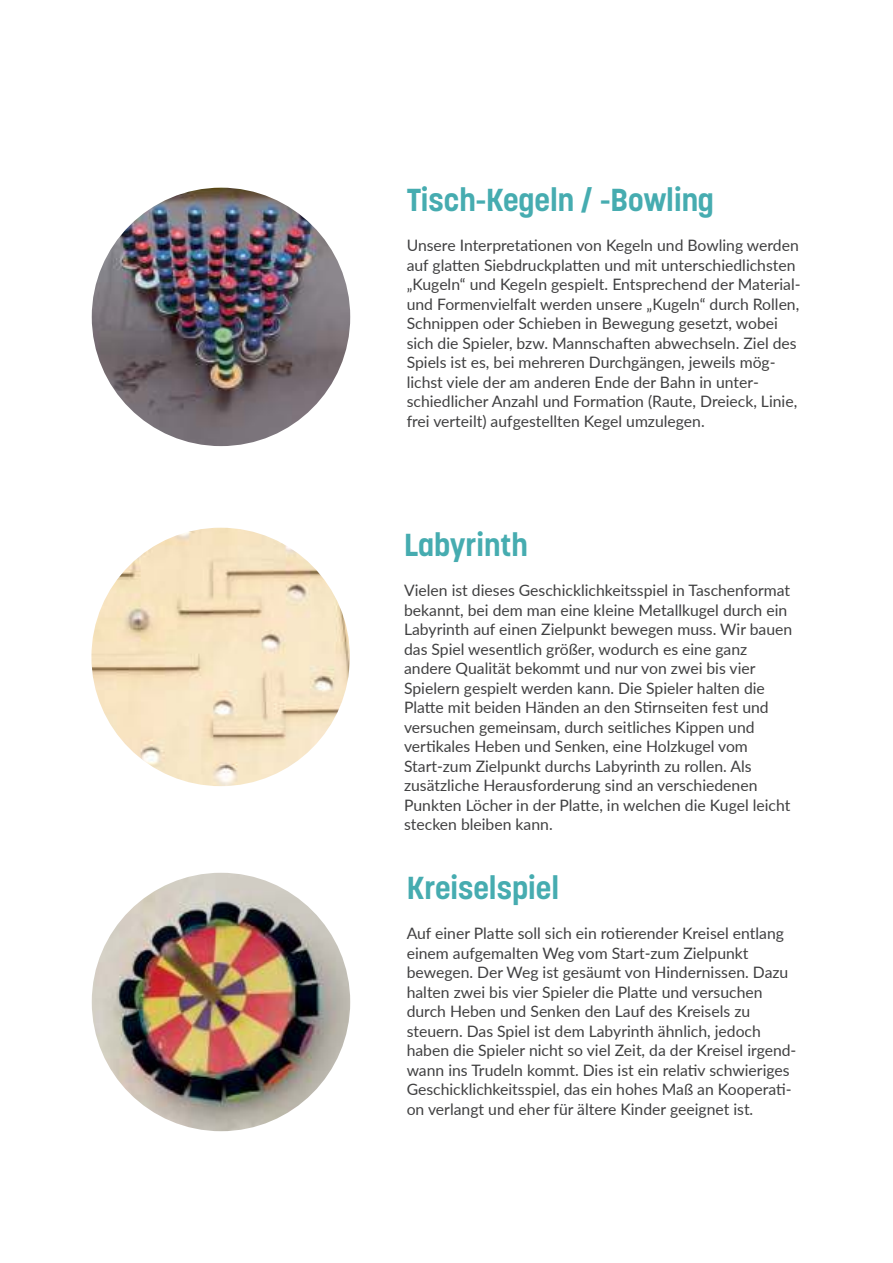
<style>
.page{position:relative;width:893px;height:1263px;background:#fff}
.page>*{position:absolute;margin:0;border:0;box-sizing:border-box;transform-origin:0 0}
.t1{font:700 31.5px "Korolev";color:#46acb0}
.t2{font:15.75px/19.5px "font 000000002 bb 702 ca";color:#404041}
.t3{font:15.75px/19.5px "Lato";color:#404041}
.s1{font-family:"Lato"}
</style>
<div class="page">
<img style="left:92px;top:188px;width:258px;height:258px;border-radius:129px">
<img style="left:91px;top:528px;width:259px;height:258px;border-radius:129px">
<img style="left:92px;top:873px;width:258px;height:258px;border-radius:129px">
<h1 class="t1" style="left:407px;top:186px;width:309px">Tisch-Kegeln / -Bowling</h1>
<p class="t2" style="left:407px;top:236px;width:395px">Unsere Interpretationen von Kegeln und Bowling werden auf glatten Siebdruckplatten und mit unterschiedlichsten „Kugeln“ und Kegeln gespielt. Entsprechend der Material&shy;und Formenvielfalt werden unsere „Kugeln“ durch Rollen,</p>
<p class="t3" style="left:407px;top:314px;width:373px">Schnippen oder Schieben in Bewegung gesetzt, wobei</p>
<p class="t2" style="left:407px;top:333px;width:392px">sich die Spieler, bzw. Mannschaften abwechseln. Ziel des</p>
<p class="t3" style="left:407px;top:353px;width:370px">Spiels ist es, bei mehreren Durchgängen, jeweils mög&shy;lichst viele der am anderen Ende der Bahn in unter-</p>
<p class="t2" style="left:407px;top:392px;width:392px">schiedlicher Anzahl und Formation (Raute, Dreieck, Linie, frei verteilt) aufgestellten Kegel umzulegen.</p>
<h1 class="t1" style="left:404px;top:531px;width:125px">Labyrinth</h1>
<p class="t2" style="left:404px;top:580px;width:388px">Vielen ist dieses Geschicklichkeitsspiel in Taschenformat</p>
<p class="t3" style="left:404px;top:600px;width:385px">bekannt, bei dem man eine kleine Metallkugel durch ein</p>
<p class="t2" style="left:404px;top:619px;width:390px">Labyrinth auf einen Zielpunkt bewegen muss. Wir bauen</p>
<p class="t3" style="left:404px;top:639px;width:345px">das Spiel wesentlich größer, wodurch es eine ganz</p>
<p class="t2" style="left:404px;top:658px;width:353px">andere Qualität bekommt und nur von zwei bis vier</p>
<p class="t3" style="left:404px;top:678px;width:362px">Spielern gespielt werden kann. Die Spieler halten die</p>
<p class="t2" style="left:404px;top:697px;width:366px">Platte mit beiden Händen an den Stirnseiten fest und</p>
<p class="t3" style="left:404px;top:717px;width:352px">versuchen gemeinsam, durch seitliches Kippen und</p>
<p class="t2" style="left:404px;top:736px;width:388px">vertikales Heben und Senken, eine Holzkugel vom Start-zum Zielpunkt durchs Labyrinth zu rollen. Als zusätzliche Herausforderung sind an verschiedenen Punkten Löcher in der Platte, in welchen die Kugel leicht</p>
<p class="t3" style="left:404px;top:814px;width:150px">stecken bleiben kann.</p>
<h1 class="t1" style="left:407px;top:874px;width:154px">Kreiselspiel</h1>
<p class="t2" style="left:407px;top:923px;width:379px">Auf einer Platte soll sich ein rotierender Kreisel entlang</p>
<p class="t3" style="left:407px;top:943px;width:343px">einem aufgemalten Weg vom Start-zum Zielpunkt</p>
<p class="t2" style="left:407px;top:962px;width:383px">bewegen. Der Weg ist gesäumt von Hindernissen. Dazu halten zwei bis vier Spieler die Platte und versuchen durch Heben und Senken den Lauf des Kreisels zu steuern. Das Spiel ist dem Labyrinth ähnlich, jedoch</p>
<p class="t3" style="left:407px;top:1040px;width:391px">haben die Spieler nicht so viel Zeit, da der Kreisel irgend-</p>
<p class="t2" style="left:407px;top:1060px;width:386px">wann ins Trudeln kommt. Dies ist ein relativ schwieriges<br>Geschicklichkeitsspiel, das ein hohes Maß an Kooperati<span class="s1">-</span></p>
<p class="t3" style="left:407px;top:1099px;width:348px">on verlangt und eher für ältere Kinder geeignet ist.</p>
</div>
